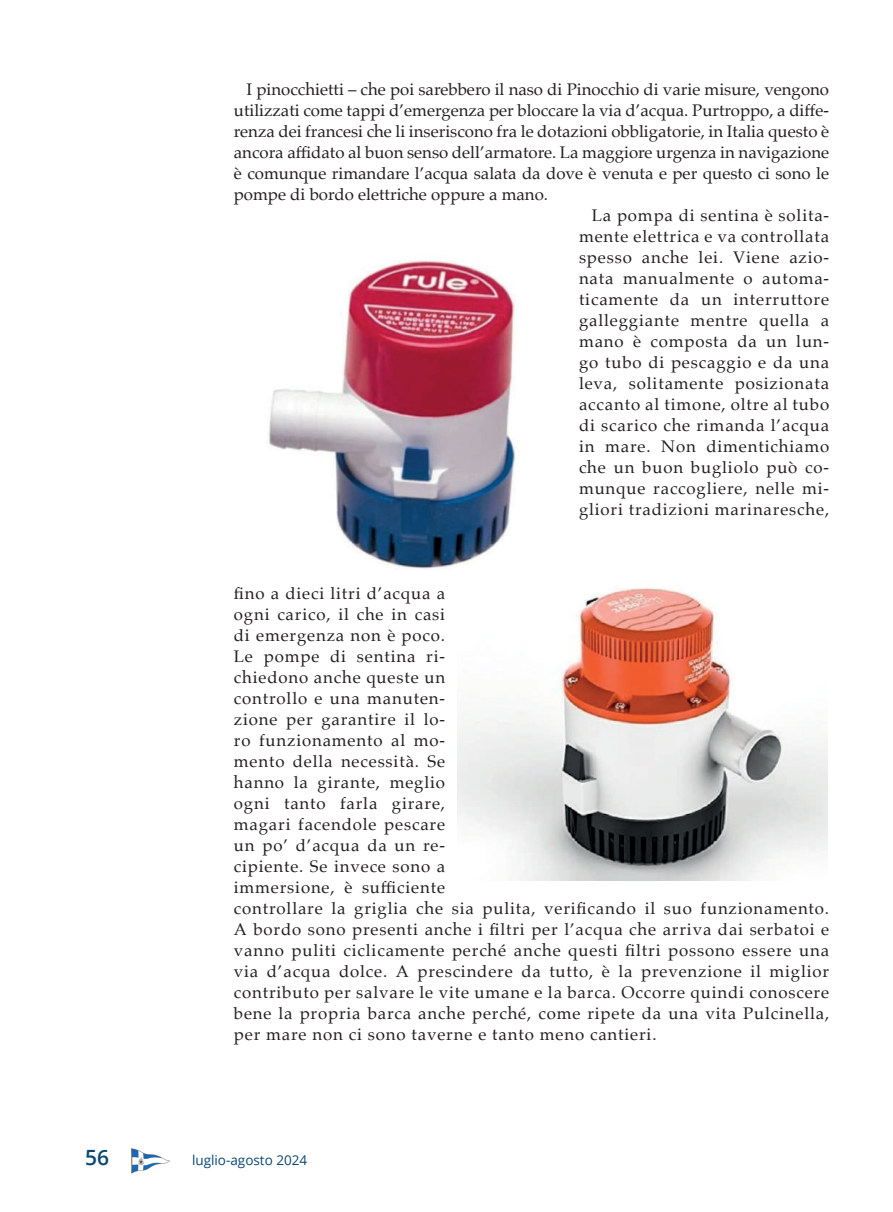
<style>
.page{position:relative;width:893px;height:1212px;background:#fff}
.page>*{position:absolute;margin:0;border:0;box-sizing:border-box;transform-origin:0 0}
.t1{font:600 21px "Open Sans";color:#0a4673}
.t2{font:16.8px/21px "Palatino";letter-spacing:.05em;color:#231f20}
.t3{font:16.8px "Palatino";color:#231f20}
.t4{font:13.5px "Open Sans";color:#0a4673}
</style>
<div class="page">
<img style="left:132px;top:1148px;width:37px;height:26px">
<img style="left:458px;top:588px;width:369px;height:293px">
<img style="left:269px;top:260px;width:247px;height:309px">
<p class="t3" style="left:247px;top:75px;width:584px">I pinocchietti – che poi sarebbero il naso di Pinocchio di varie misure, vengono</p>
<p class="t3" style="left:234px;top:96px;width:597px">utilizzati come tappi d’emergenza per bloccare la via d’acqua. Purtroppo, a diffe-</p>
<p class="t3" style="left:234px;top:117px;width:597px">renza dei francesi che li inseriscono fra le dotazioni obbligatorie, in Italia questo è</p>
<p class="t3" style="left:234px;top:138px;width:597px">ancora affidato al buon senso dell’armatore. La maggiore urgenza in navigazione</p>
<p class="t3" style="left:234px;top:159px;width:597px">è comunque rimandare l’acqua salata da dove è venuta e per questo ci sono le</p>
<p class="t3" style="left:234px;top:180px;width:316px">pompe di bordo elettriche oppure a mano.</p>
<p class="t2" style="left:592px;top:204px;width:239px">La pompa di sentina è solita-</p>
<p class="t2" style="left:579px;top:225px;width:252px">mente elettrica e va controllata</p>
<p class="t2" style="left:579px;top:246px;width:252px">spesso anche lei. Viene azio-</p>
<p class="t2" style="left:579px;top:267px;width:252px">nata manualmente o automa-</p>
<p class="t2" style="left:579px;top:288px;width:252px">ticamente da un interruttore</p>
<p class="t2" style="left:579px;top:309px;width:252px">galleggiante mentre quella a</p>
<p class="t2" style="left:579px;top:330px;width:252px">mano è composta da un lun-</p>
<p class="t2" style="left:579px;top:351px;width:252px">go tubo di pescaggio e da una</p>
<p class="t2" style="left:579px;top:372px;width:252px">leva, solitamente posizionata</p>
<p class="t2" style="left:579px;top:393px;width:252px">accanto al timone, oltre al tubo</p>
<p class="t2" style="left:579px;top:414px;width:252px">di scarico che rimanda l’acqua</p>
<p class="t2" style="left:579px;top:435px;width:252px">in mare. Non dimentichiamo</p>
<p class="t2" style="left:579px;top:456px;width:252px">che un buon bugliolo può co-</p>
<p class="t2" style="left:579px;top:477px;width:252px">munque raccogliere, nelle mi-</p>
<p class="t2" style="left:579px;top:498px;width:252px">gliori tradizioni marinaresche,</p>
<p class="t2" style="left:234px;top:582px;width:597px">fino a dieci litri d’acqua a<br>ogni carico, il che in casi<br>di emergenza non è poco.<br>Le pompe di sentina ri-<br>chiedono anche queste un<br>controllo e una manuten-<br>zione per garantire il lo-<br>ro funzionamento al mo-<br>mento della necessità. Se<br>hanno la girante, meglio<br>ogni tanto farla girare,<br>magari facendole pescare<br>un po’ d’acqua da un re-<br>cipiente. Se invece sono a<br>immersione, è sufficiente<br>controllare la griglia che sia pulita, verificando il suo funzionamento.<br>A bordo sono presenti anche i filtri per l’acqua che arriva dai serbatoi e vanno puliti ciclicamente perché anche questi filtri possono essere una via d’acqua dolce. A prescindere da tutto, è la prevenzione il miglior contributo per salvare le vite umane e la barca. Occorre quindi conoscere bene la propria barca anche perché, come ripete da una vita Pulcinella, per mare non ci sono taverne e tanto meno cantieri.</p>
<p class="t1" style="left:85px;top:1143px;width:25px">56</p>
<p class="t4" style="left:192px;top:1151px;width:117px">luglio-agosto 2024</p>
</div>
